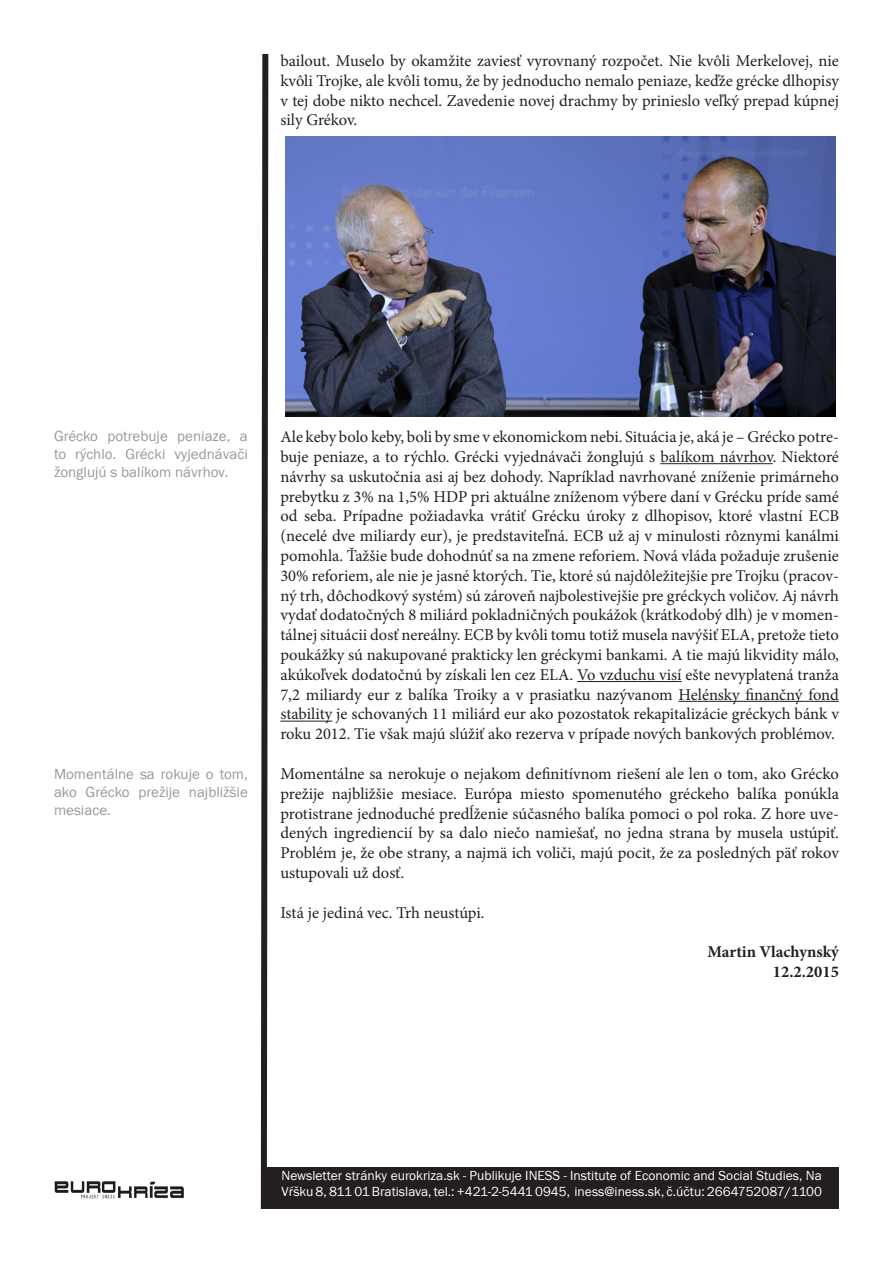
<style>
.page{position:relative;width:893px;height:1263px;background:#fff}
.page>*{position:absolute;margin:0;border:0;box-sizing:border-box;transform-origin:0 0}
.t1{font:16.5px/19.8px "Minion Pro";letter-spacing:-.005em;color:#231f20;text-align:justify}
.t2{font:700 16.5px "Minion Pro";color:#231f20}
.t3{font:15px/18px "Franklin Gothic Itc TEE";color:#97999c;text-align:justify}
.t4{font:13.5px/16.2px "Franklin Gothic Itc TEE";color:#fff}
</style>
<div class="page">
<svg style="left:260px;top:54px;width:9px;height:1155px"></svg>
<div style="left:265px;top:1167px;width:574px;height:42px;background:#231f20"></div>
<img style="left:54px;top:1181px;width:130px;height:18px">
<hr style="left:660px;top:463px;width:113px;height:1px;background:#231f20">
<hr style="left:577px;top:681px;width:105px;height:1px;background:#231f20">
<hr style="left:679px;top:701px;width:160px;height:1px;background:#231f20">
<hr style="left:280px;top:721px;width:52px;height:1px;background:#231f20">
<img style="left:285px;top:136px;width:551px;height:281px">
<p class="t1" style="left:280px;top:51px;width:560px">bailout. Muselo by okamžite zaviesť vyrovnaný rozpočet. Nie kvôli Merkelovej, nie kvôli Trojke, ale kvôli tomu, že by jednoducho nemalo peniaze, keďže grécke dlhopisy v tej dobe nikto nechcel. Zavedenie novej drachmy by prinieslo veľký prepad kúpnej sily Grékov.</p>
<p class="t3" style="left:54px;top:427px;width:195px">Grécko potrebuje peniaze, a to rýchlo. Grécki vyjednávači žonglujú s balíkom návrhov.</p>
<p class="t3" style="left:54px;top:765px;width:195px">Momentálne sa rokuje o tom, ako Grécko prežije najbližšie mesiace.</p>
<p class="t1" style="left:280px;top:427px;width:560px">Ale keby bolo keby, boli by sme v ekonomickom nebi. Situácia je, aká je – Grécko potre&shy;buje peniaze, a to rýchlo. Grécki vyjednávači žonglujú s balíkom návrhov. Niektoré návrhy sa uskutočnia asi aj bez dohody. Napríklad navrhované zníženie primárneho prebytku z 3% na 1,5% HDP pri aktuálne zníženom výbere daní v Grécku príde samé od seba. Prípadne požiadavka vrátiť Grécku úroky z dlhopisov, ktoré vlastní ECB (necelé dve miliardy eur), je predstaviteľná. ECB už aj v minulosti rôznymi kanálmi pomohla. Ťažšie bude dohodnúť sa na zmene reforiem. Nová vláda požaduje zrušenie 30% reforiem, ale nie je jasné ktorých. Tie, ktoré sú najdôležitejšie pre Trojku (pracov&shy;ný trh, dôchodkový systém) sú zároveň najbolestivejšie pre gréckych voličov. Aj návrh vydať dodatočných 8 miliárd pokladničných poukážok (krátkodobý dlh) je v momen&shy;tálnej situácii dosť nereálny. ECB by kvôli tomu totiž musela navýšiť ELA, pretože tieto poukážky sú nakupované prakticky len gréckymi bankami. A tie majú likvidity málo, akúkoľvek dodatočnú by získali len cez ELA. Vo vzduchu visí ešte nevyplatená tranža 7,2 miliardy eur z balíka Troiky a v prasiatku nazývanom Helénsky finančný fond stability je schovaných 11 miliárd eur ako pozostatok rekapitalizácie gréckych bánk v roku 2012. Tie však majú slúžiť ako rezerva v prípade nových bankových problémov.</p>
<p class="t1" style="left:280px;top:764px;width:560px">Momentálne sa nerokuje o nejakom definitívnom riešení ale len o tom, ako Grécko prežije najbližšie mesiace. Európa miesto spomenutého gréckeho balíka ponúkla protistrane jednoduché predĺženie súčasného balíka pomoci o pol roka. Z hore uve&shy;dených ingrediencií by sa dalo niečo namiešať, no jedna strana by musela ustúpiť.<br>Problém je, že obe strany, a najmä ich voliči, majú pocit, že za posledných päť rokov ustupovali už dosť.</p>
<p class="t1" style="left:280px;top:902px;width:206px">Istá je jediná vec. Trh neustúpi.</p>
<p class="t2" style="left:707px;top:940px;width:133px">Martin Vlachynský</p>
<p class="t2" style="left:773px;top:960px;width:68px">12.2.2015</p>
<p class="t4" style="left:282px;top:1167px;width:542px">Newsletter stránky eurokriza.sk - Publikuje INESS - Institute of Economic and Social Studies, Na<br>Vŕšku 8, 811 01 Bratislava, tel.: +421-2-5441 0945, iness@iness.sk, č.účtu: 2664752087/1100</p>
</div>
